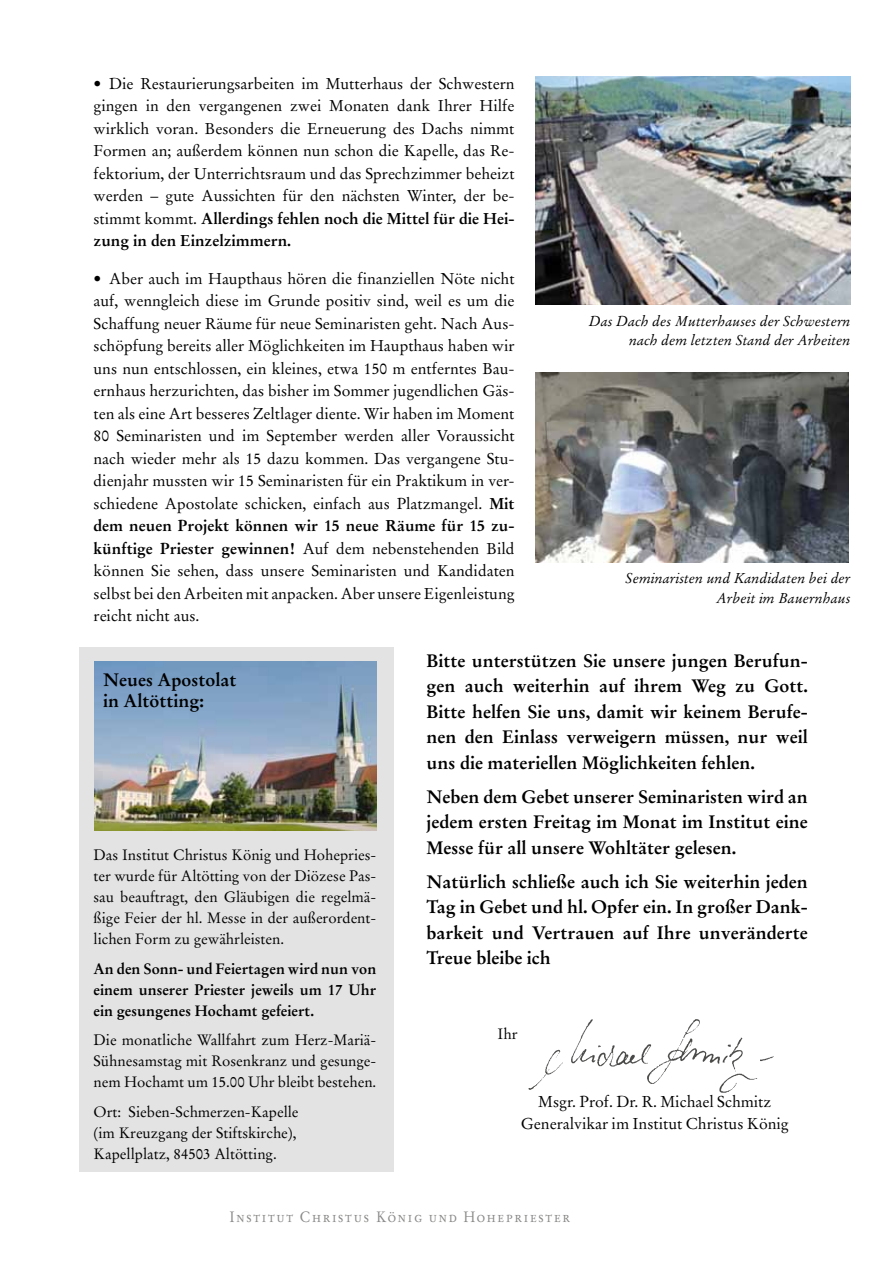
<style>
.page{position:relative;width:893px;height:1263px;background:#fff}
.page>*{position:absolute;margin:0;border:0;box-sizing:border-box;transform-origin:0 0}
.t1{font:700 18px/25.5px "Stempel Garamond";color:#000;text-align:justify}
.t2{font:15.75px/22.5px "Stempel Garamond";color:#000;text-align:center}
.t3{font:15.6px/22.5px "Stempel Garamond";color:#000;text-align:justify}
.t4{font:15px/21px "Stempel Garamond";color:#000;text-align:justify}
.t5{font:700 15px/21px "Stempel Garamond";color:#000;text-align:justify}
.t6{font:15px "Stempel Garamond Roman SC";letter-spacing:.13em;color:#878786;scale:.9 1}
.t7{font:italic 14.25px/19.5px "Stempel Garamond";color:#000;text-align:right}
.s1{font-weight:700}
</style>
<div class="page">
<img style="left:536px;top:77px;width:314px;height:227px">
<img style="left:528px;top:1019px;width:246px;height:74px">
<img style="left:536px;top:372px;width:313px;height:191px">
<div style="left:79px;top:647px;width:314px;height:524px;background:#e3e3e3"></div>
<img style="left:94px;top:661px;width:282px;height:169px">
<p class="t3" style="left:94px;top:72px;width:422px">• Die Restaurierungsarbeiten im Mutterhaus der Schwestern gingen in den vergangenen zwei Monaten dank Ihrer Hilfe wirklich voran. Besonders die Erneuerung des Dachs nimmt Formen an; außerdem können nun schon die Kapelle, das Re&shy;fektorium, der Unterrichtsraum und das Sprechzimmer beheizt werden – gute Aussichten für den nächsten Winter, der be&shy;stimmt kommt. <span class="s1">Allerdings fehlen noch die Mittel für die Hei&shy;zung in den Einzelzimmern.</span></p>
<p class="t3" style="left:94px;top:267px;width:423px">• Aber auch im Haupthaus hören die finanziellen Nöte nicht auf, wenngleich diese im Grunde positiv sind, weil es um die Schaffung neuer Räume für neue Seminaristen geht. Nach Aus&shy;schöpfung bereits aller Möglichkeiten im Haupthaus haben wir uns nun entschlossen, ein kleines, etwa 150 m entferntes Bau&shy;ernhaus herzurichten, das bisher im Sommer jugendlichen Gäs&shy;ten als eine Art besseres Zeltlager diente. Wir haben im Moment 80 Seminaristen und im September werden aller Voraussicht nach wieder mehr als 15 dazu kommen. Das vergangene Stu&shy;dienjahr mussten wir 15 Seminaristen für ein Praktikum in ver&shy;schiedene Apostolate schicken, einfach aus Platzmangel. <span class="s1">Mit dem neuen Projekt können wir 15 neue Räume für 15 zu&shy;künftige Priester gewinnen!</span> Auf dem nebenstehenden Bild können Sie sehen, dass unsere Seminaristen und Kandidaten selbst bei den Arbeiten mit anpacken. Aber unsere Eigenleistung reicht nicht aus.</p>
<p class="t7" style="left:589px;top:311px;width:263px">Das Dach des Mutterhauses der Schwestern nach dem letzten Stand der Arbeiten</p>
<p class="t7" style="left:626px;top:568px;width:226px">Seminaristen und Kandidaten bei der<br>Arbeit im Bauernhaus</p>
<p class="t1" style="left:103px;top:669px;width:135px;line-height:21px">Neues Apostolat in Altötting:</p>
<p class="t4" style="left:94px;top:844px;width:284px">Das Institut Christus König und Hohepries&shy;ter wurde für Altötting von der Diözese Pas&shy;sau beauftragt, den Gläubigen die regelmä&shy;ßige Feier der hl. Messe in der außerordent&shy;lichen Form zu gewährleisten.</p>
<p class="t5" style="left:94px;top:958px;width:284px">An den Sonn- und Feiertagen wird nun von einem unserer Priester jeweils um 17 Uhr ein gesungenes Hochamt gefeiert.</p>
<p class="t4" style="left:94px;top:1029px;width:284px">Die monatliche Wallfahrt zum Herz-Mariä-Sühnesamstag mit Rosenkranz und gesunge&shy;nem Hochamt um 15.00 Uhr bleibt bestehen.</p>
<p class="t4" style="left:94px;top:1101px;width:207px;text-align:left">Ort: Sieben-Schmerzen-Kapelle (im Kreuzgang der Stiftskirche),<br>Kapellplatz, 84503 Altötting.</p>
<p class="t1" style="left:427px;top:648px;width:383px">Bitte unterstützen Sie unsere jungen Berufun&shy;gen auch weiterhin auf ihrem Weg zu Gott.<br>Bitte helfen Sie uns, damit wir keinem Berufe&shy;nen den Einlass verweigern müssen, nur weil uns die materiellen Möglichkeiten fehlen.</p>
<p class="t1" style="left:427px;top:784px;width:383px">Neben dem Gebet unserer Seminaristen wird an jedem ersten Freitag im Monat im Institut eine Messe für all unsere Wohltäter gelesen.</p>
<p class="t1" style="left:427px;top:869px;width:383px">Natürlich schließe auch ich Sie weiterhin jeden Tag in Gebet und hl. Opfer ein. In großer Dank&shy;barkeit und Vertrauen auf Ihre unveränderte Treue bleibe ich</p>
<p class="t4" style="left:497px;top:1023px;width:22px">Ihr</p>
<p class="t2" style="left:521px;top:1090px;width:270px">Msgr. Prof. Dr. R. Michael Schmitz<br>Generalvikar im Institut Christus König</p>
<p class="t6" style="left:229px;top:1208px;width:380px">Institut Christus König und Hohepriester</p>
</div>
